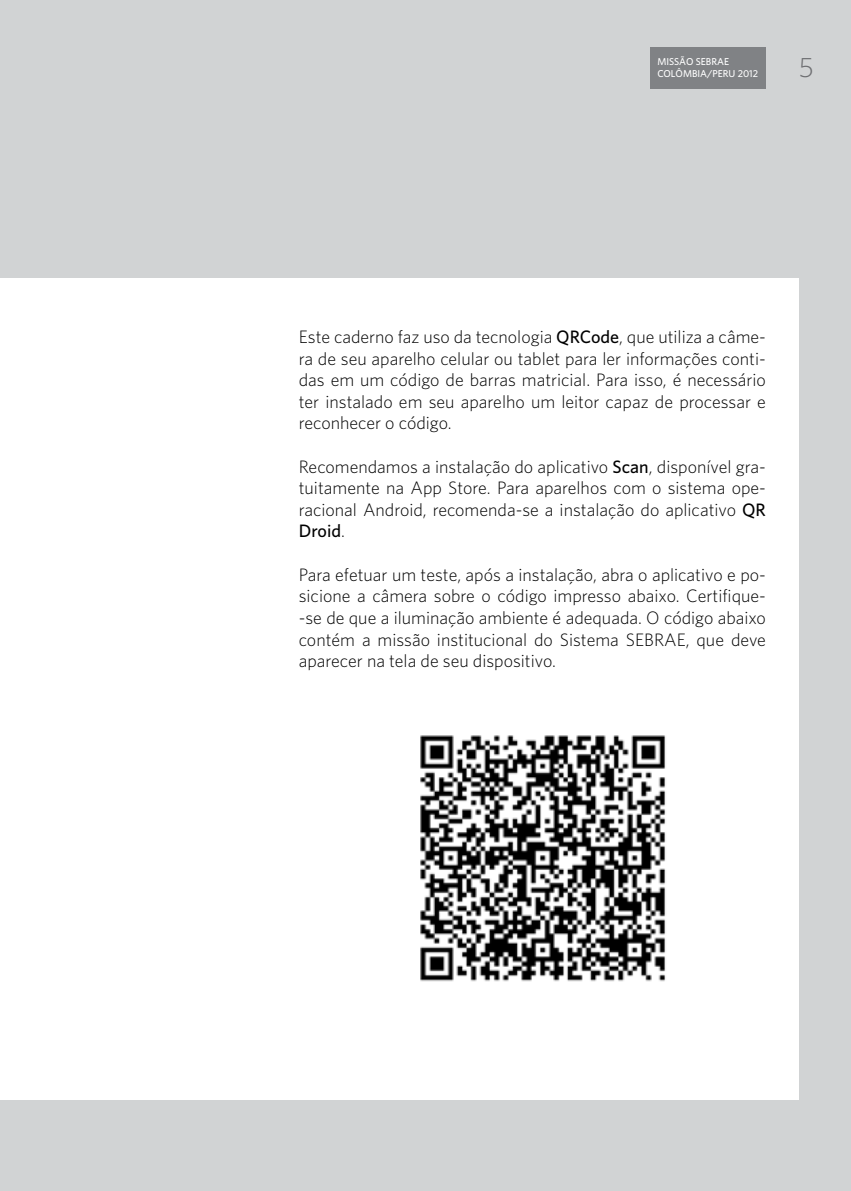
<style>
.page{position:relative;width:851px;height:1191px;background:#fff}
.page>*{position:absolute;margin:0;border:0;box-sizing:border-box;transform-origin:0 0}
.t1{font:300 28px "Whitney";color:#6d6e71}
.t2{font:300 18px/21.6px "Whitney";color:#000;text-align:justify}
.t3{font:500 10px/12px "Whitney";color:#fff}
.s1{font-weight:500}
</style>
<div class="page">
<div style="left:0;top:0;width:850px;height:1191px;background:#d1d3d4"></div>
<div style="left:650px;top:47px;width:116px;height:42px;background:#808285"></div>
<div style="left:0;top:278px;width:798px;height:821px;background:#fff"></div>
<img style="left:420px;top:735px;width:246px;height:247px">
<p class="t3" style="left:657px;top:56px;width:102px">MISSÃO SEBRAE<br>COLÔMBIA/PERU 2012</p>
<h1 class="t1" style="left:798px;top:51px;width:17px">5</h1>
<p class="t2" style="left:299px;top:326px;width:468px">Este caderno faz uso da tecnologia <span class="s1">QRCode</span>, que utiliza a câme&shy;ra de seu aparelho celular ou tablet para ler informações conti&shy;das em um código de barras matricial. Para isso, é necessário ter instalado em seu aparelho um leitor capaz de processar e reconhecer o código.</p>
<p class="t2" style="left:299px;top:455px;width:468px">Recomendamos a instalação do aplicativo <span class="s1">Scan</span>, disponível gra&shy;tuitamente na App Store. Para aparelhos com o sistema ope&shy;racional Android, recomenda-se a instalação do aplicativo <span class="s1">QR Droid</span>.</p>
<p class="t2" style="left:299px;top:563px;width:468px">Para efetuar um teste, após a instalação, abra o aplicativo e po&shy;sicione a câmera sobre o código impresso abaixo. Certifique--se de que a iluminação ambiente é adequada. O código abaixo contém a missão institucional do Sistema SEBRAE, que deve aparecer na tela de seu dispositivo.</p>
</div>
